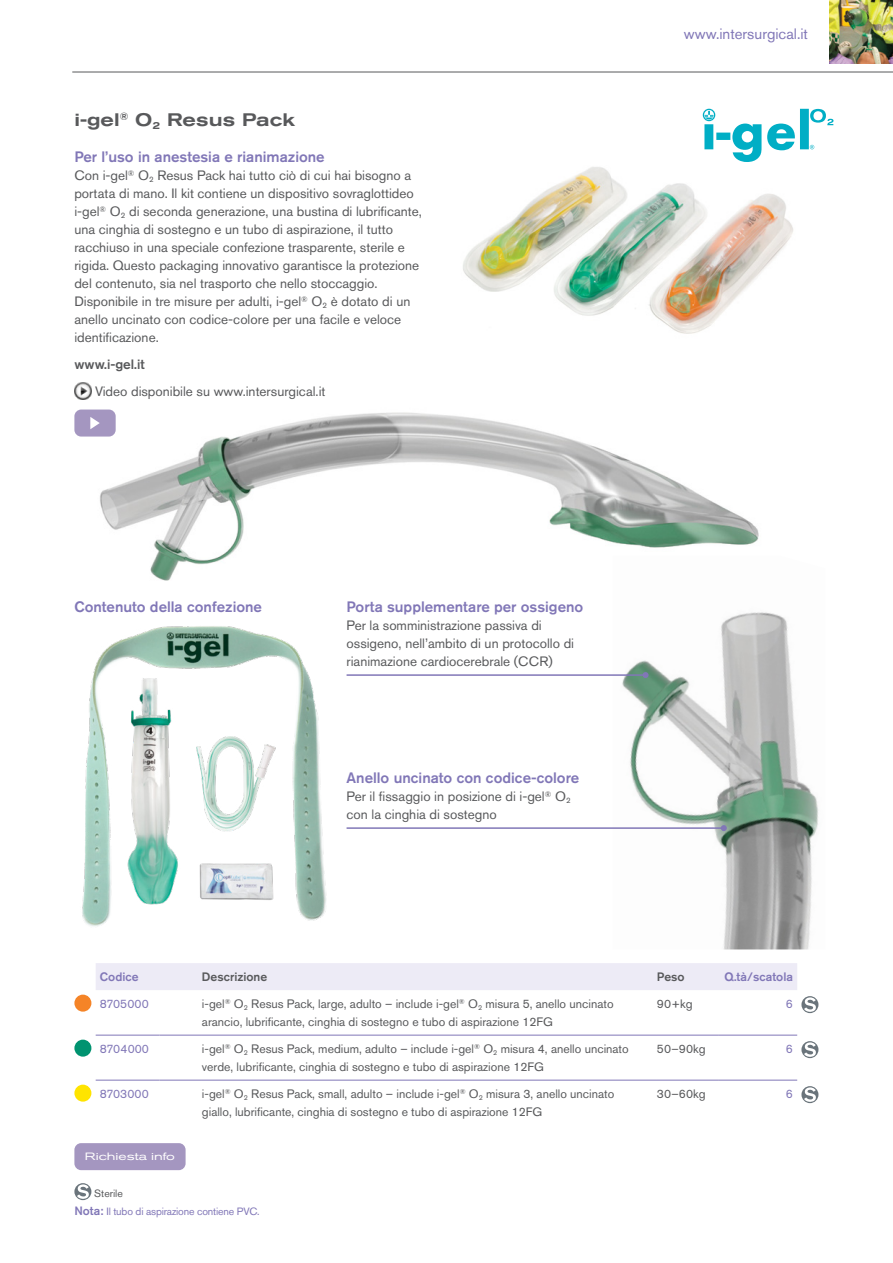
<style>
.page{position:relative;width:893px;height:1263px;background:#fff}
.page>*{position:absolute;margin:0;border:0;box-sizing:border-box;transform-origin:0 0}
.t1{font:500 expanded 18px "Akzidenz Grotesk Pro";color:#58595b}
.t2{font:500 15px "Akzidenz Grotesk Pro";color:#8177b7}
.t3{font:15px "Akzidenz Grotesk Pro";color:#8177b7}
.t4{font:13.5px/18px "Akzidenz Grotesk Pro";color:#58595b}
.t5{font:500 13.5px "Akzidenz Grotesk Pro";color:#58595b}
.t6{font:12.15px/18px "Akzidenz Grotesk Pro";color:#58595b}
.t7{font:12.15px "Akzidenz Grotesk Pro";color:#8177b7}
.t8{font:500 12.15px "Akzidenz Grotesk Pro";color:#8177b7}
.t9{font:500 12.15px "Akzidenz Grotesk Pro";color:#58595b}
.t10{font:10.5px/18px "Akzidenz Grotesk Pro";letter-spacing:-.015em;color:#8177b7}
.t11{font:expanded 10.5px "Akzidenz Grotesk Pro";color:#fff;scale:1.14 1}
.s1{color:#58595b}
.s2{font-weight:500;font-size:12px}
</style>
<div class="page">
<hr style="left:72px;top:72px;width:821px;height:1px;background:#58595b">
<img style="left:829px;top:0;width:64px;height:63px">
<img style="left:75px;top:382px;width:684px;height:199px">
<img style="left:613px;top:556px;width:206px;height:393px">
<img style="left:82px;top:626px;width:244px;height:301px">
<img style="left:463px;top:167px;width:330px;height:167px">
<hr style="left:347px;top:674px;width:299px;height:2px;background:#8177b7">
<svg style="left:643px;top:672px;width:6px;height:6px"></svg>
<hr style="left:347px;top:827px;width:377px;height:2px;background:#8177b7">
<svg style="left:721px;top:825px;width:6px;height:6px"></svg>
<img style="left:96px;top:666px;width:113px;height:247px">
<img style="left:188px;top:857px;width:92px;height:50px">
<img style="left:185px;top:720px;width:96px;height:117px">
<img style="left:74px;top:383px;width:17px;height:17px">
<div style="left:96px;top:963px;width:701px;height:27px;background:#edebf6"></div>
<hr style="left:96px;top:1035px;width:63px;height:1px;background:#8177b7">
<hr style="left:159px;top:1035px;width:43px;height:1px;background:#8177b7">
<hr style="left:202px;top:1035px;width:455px;height:1px;background:#8177b7">
<hr style="left:657px;top:1035px;width:62px;height:1px;background:#8177b7">
<hr style="left:719px;top:1035px;width:78px;height:1px;background:#8177b7">
<hr style="left:96px;top:1080px;width:63px;height:1px;background:#8177b7">
<hr style="left:159px;top:1080px;width:43px;height:1px;background:#8177b7">
<hr style="left:202px;top:1080px;width:455px;height:1px;background:#8177b7">
<hr style="left:657px;top:1080px;width:62px;height:1px;background:#8177b7">
<hr style="left:719px;top:1080px;width:78px;height:1px;background:#8177b7">
<div style="left:74px;top:994px;width:17px;height:18px;background:#f58427;border-radius:50%"></div>
<svg style="left:801px;top:996px;width:17px;height:17px"></svg>
<svg style="left:804px;top:997px;width:12px;height:15px"></svg>
<div style="left:74px;top:1039px;width:17px;height:18px;background:#009370;border-radius:50%"></div>
<svg style="left:801px;top:1041px;width:17px;height:17px"></svg>
<svg style="left:804px;top:1042px;width:12px;height:15px"></svg>
<div style="left:74px;top:1084px;width:17px;height:18px;background:#ffe400;border-radius:50%"></div>
<svg style="left:801px;top:1086px;width:17px;height:17px"></svg>
<svg style="left:804px;top:1087px;width:12px;height:15px"></svg>
<svg style="left:74px;top:1183px;width:17px;height:17px"></svg>
<svg style="left:77px;top:1184px;width:12px;height:15px"></svg>
<svg style="left:703px;top:109px;width:130px;height:53px"></svg>
<div style="left:74px;top:1143px;width:112px;height:27px;background:#a496c0;border-radius:7px"></div>
<div style="left:74px;top:410px;width:42px;height:26px;background:#a496c0;border-radius:7px"></div>
<svg style="left:90px;top:417px;width:10px;height:12px"></svg>
<h1 class="t1" style="left:74px;top:108px;width:222px">i-gel<sup>®</sup> O<sub>2</sub> Resus Pack</h1>
<p class="t2" style="left:74px;top:147px;width:252px">Per l’uso in anestesia e rianimazione</p>
<p class="t4" style="left:74px;top:166px;width:349px">Con i-gel<sup>®</sup> O<sub>2</sub> Resus Pack hai tutto ciò di cui hai bisogno a portata di mano. Il kit contiene un dispositivo sovraglottideo i-gel<sup>®</sup> O<sub>2</sub> di seconda generazione, una bustina di lubrificante, una cinghia di sostegno e un tubo di aspirazione, il tutto racchiuso in una speciale confezione trasparente, sterile e rigida. Questo packaging innovativo garantisce la protezione del contenuto, sia nel trasporto che nello stoccaggio.<br>Disponibile in tre misure per adulti, i-gel<sup>®</sup> O<sub>2</sub> è dotato di un anello uncinato con codice-colore per una facile e veloce identificazione.</p>
<p class="t5" style="left:74px;top:356px;width:72px">www.i-gel.it</p>
<p class="t4" style="left:95px;top:382px;width:232px">Video disponibile su www.intersurgical.it</p>
<p class="t2" style="left:74px;top:597px;width:189px">Contenuto della confezione</p>
<p class="t2" style="left:347px;top:597px;width:238px">Porta supplementare per ossigeno</p>
<p class="t4" style="left:347px;top:616px;width:229px">Per la somministrazione passiva di ossigeno, nell’ambito di un protocollo di rianimazione cardiocerebrale (CCR)</p>
<p class="t2" style="left:347px;top:768px;width:234px">Anello uncinato con codice-colore</p>
<p class="t4" style="left:347px;top:787px;width:226px">Per il fissaggio in posizione di i-gel<sup>®</sup> O<sub>2 </sub>con la cinghia di sostegno</p>
<p class="t3" style="left:684px;top:24px;width:126px">www.intersurgical.it</p>
<p class="t8" style="left:100px;top:969px;width:40px">Codice</p>
<p class="t9" style="left:202px;top:969px;width:67px">Descrizione</p>
<p class="t9" style="left:657px;top:969px;width:29px">Peso</p>
<p class="t8" style="left:725px;top:969px;width:70px">Q.tà/scatola</p>
<p class="t7" style="left:100px;top:996px;width:50px">8705000</p>
<p class="t6" style="left:202px;top:995px;width:413px">i-gel<sup>®</sup> O<sub>2</sub> Resus Pack, large, adulto – include i-gel<sup>®</sup> O<sub>2</sub> misura 5, anello uncinato arancio, lubrificante, cinghia di sostegno e tubo di aspirazione 12FG</p>
<p class="t6" style="left:657px;top:995px;width:37px">90+kg</p>
<p class="t7" style="left:786px;top:996px;width:9px">6</p>
<p class="t7" style="left:100px;top:1041px;width:51px">8704000</p>
<p class="t6" style="left:202px;top:1040px;width:428px">i-gel<sup>®</sup> O<sub>2</sub> Resus Pack, medium, adulto – include i-gel<sup>®</sup> O<sub>2</sub> misura 4, anello uncinato verde, lubrificante, cinghia di sostegno e tubo di aspirazione 12FG</p>
<p class="t6" style="left:657px;top:1040px;width:50px">50–90kg</p>
<p class="t7" style="left:786px;top:1041px;width:9px">6</p>
<p class="t7" style="left:100px;top:1086px;width:50px">8703000</p>
<p class="t6" style="left:202px;top:1085px;width:414px">i-gel<sup>®</sup> O<sub>2</sub> Resus Pack, small, adulto – include i-gel<sup>®</sup> O<sub>2</sub> misura 3, anello uncinato giallo, lubrificante, cinghia di sostegno e tubo di aspirazione 12FG</p>
<p class="t6" style="left:657px;top:1085px;width:50px">30–60kg</p>
<p class="t7" style="left:786px;top:1086px;width:9px">6</p>
<p class="t11" style="left:85px;top:1149px;width:80px">Richiesta info</p>
<p class="t10" style="left:74px;top:1184px;width:187px;text-indent:20px"><span class="s1">Sterile<br></span><span class="s2">Nota:</span> Il tubo di aspirazione contiene PVC.</p>
</div>
